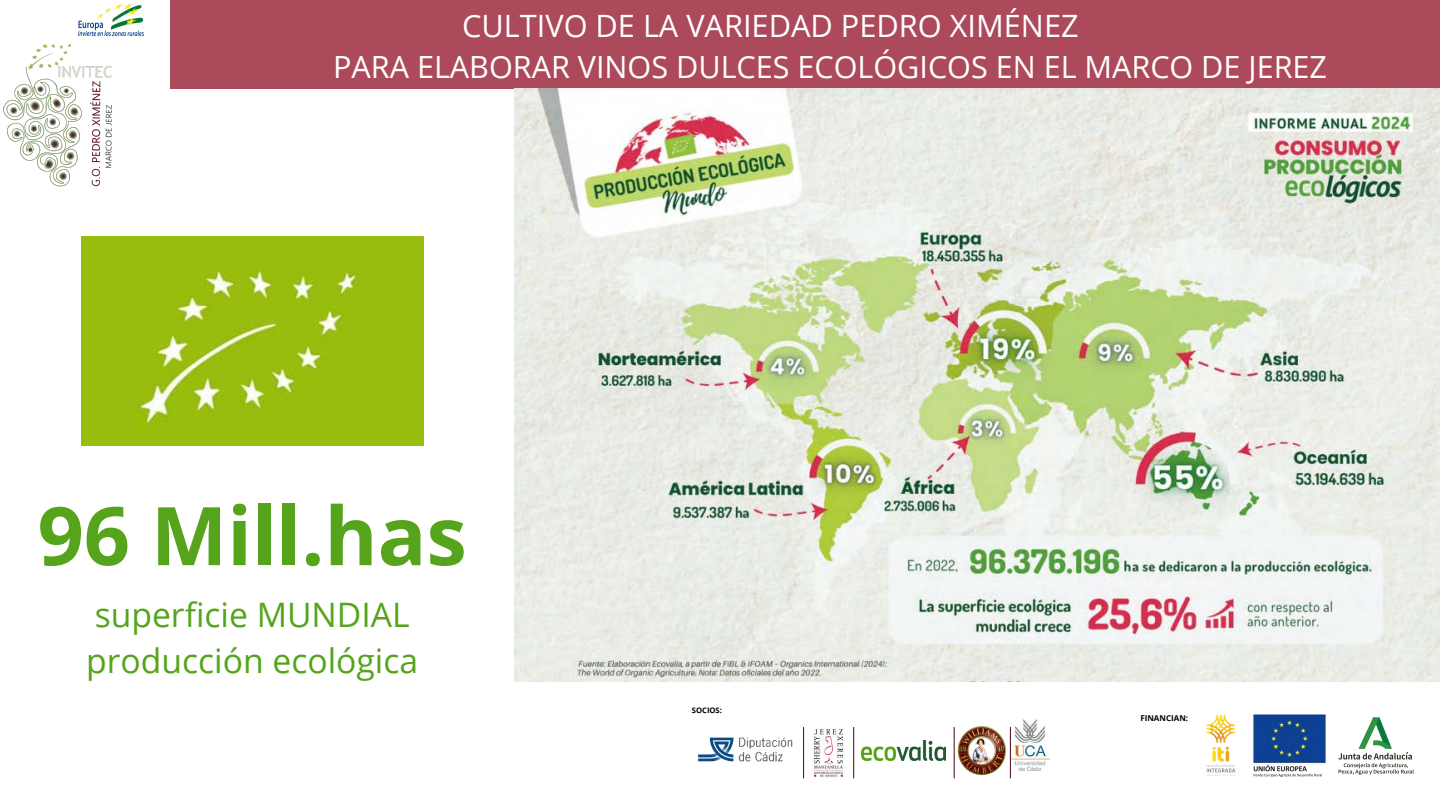
<style>
.page{position:relative;width:1440px;height:810px;background:#fff}
.page>*{position:absolute;margin:0;border:0;box-sizing:border-box;transform-origin:0 0}
.t1{font:700 81px "Open Sans";color:#55a41b}
.t2{font:33.7px/46.5px "Open Sans";color:#55a41b}
.t3{font:30.7px "Open Sans";color:#fff}
.t4{font:30.6px "Open Sans";color:#fff}
.t5{font:700 8.1px "Open Sans";color:#000}
.t6{font:700 7.7px "Open Sans";color:#000}
</style>
<div class="page">
<img style="left:697px;top:737px;width:96px;height:25px">
<img style="left:957px;top:726px;width:53px;height:52px">
<img style="left:1011px;top:719px;width:38px;height:52px">
<img style="left:861px;top:740px;width:85px;height:21px">
<hr style="left:853px;top:727px;width:1px;height:51px;background:#4a0c1b">
<hr style="left:803px;top:727px;width:1px;height:51px;background:#4a0c1b">
<hr style="left:954px;top:727px;width:1px;height:51px;background:#4a0c1b">
<hr style="left:1010px;top:727px;width:1px;height:51px;background:#4a0c1b">
<img style="left:814px;top:729px;width:29px;height:48px">
<img style="left:1252px;top:714px;width:75px;height:63px">
<img style="left:1206px;top:714px;width:30px;height:62px">
<img style="left:79px;top:4px;width:64px;height:31px">
<img style="left:3px;top:35px;width:113px;height:152px">
<img style="left:1338px;top:717px;width:76px;height:58px">
<div style="left:170px;top:0;width:1270px;height:89px;background:#ac4a5b"></div>
<img style="left:515px;top:89px;width:925px;height:592px">
<img style="left:81px;top:236px;width:343px;height:209px">
<p class="t3" style="left:462px;top:4px;width:618px">CULTIVO DE LA VARIEDAD PEDRO XIMÉNEZ</p>
<p class="t4" style="left:333px;top:45px;width:995px">PARA ELABORAR VINOS DULCES ECOLÓGICOS EN EL MARCO DE JEREZ</p>
<p class="t1" style="left:38px;top:479px;width:431px">96 Mill.has</p>
<p class="t2" style="left:86px;top:590px;width:334px">superficie MUNDIAL producción ecológica</p>
<h2 class="t6" style="left:692px;top:704px;width:32px">SOCIOS:</h2>
<p class="t5" style="left:1140px;top:713px;width:49px">FINANCIAN:</p>
</div>
